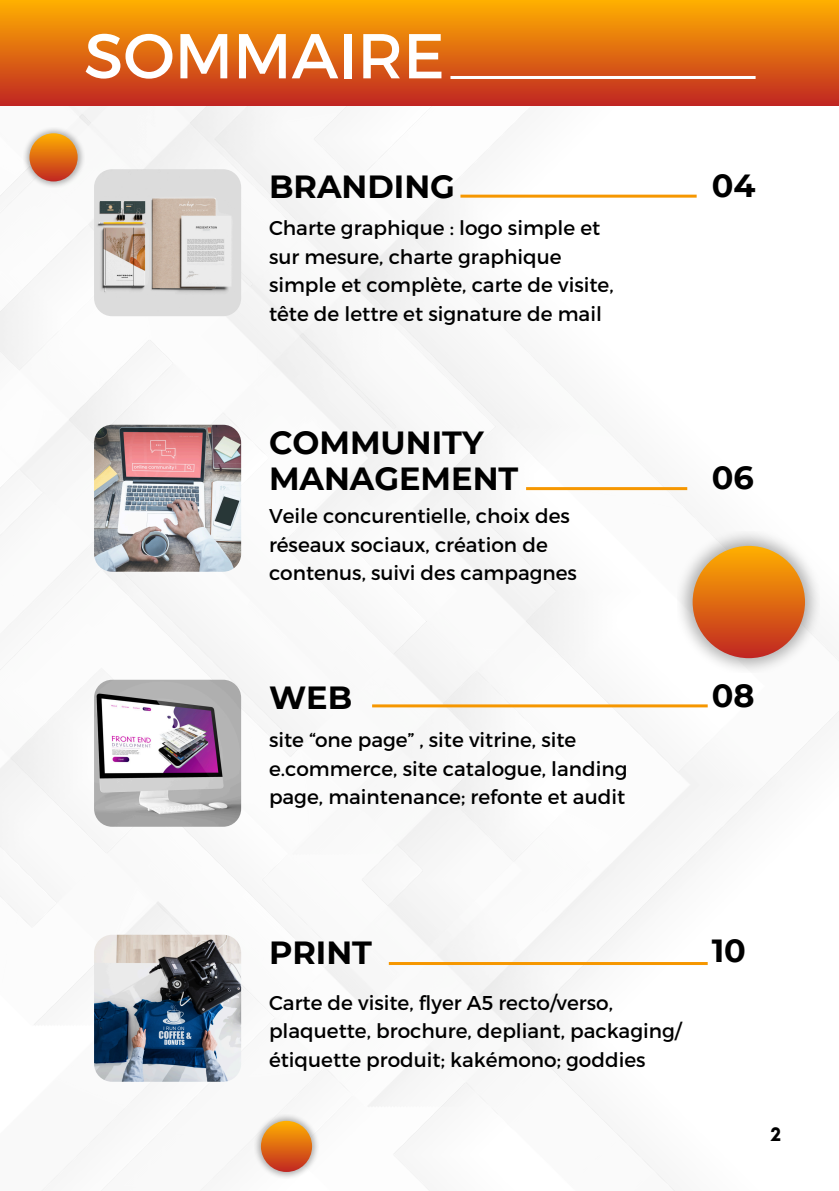
<style>
.page{position:relative;width:839px;height:1191px;background:#fff}
.page>*{position:absolute;margin:0;border:0;box-sizing:border-box;transform-origin:0 0}
.t1{font:63.2px "Montserrat";color:#fff}
.t2{font:700 32px/36px "Montserrat";color:#000}
.t3{font:20px/28.4px "Montserrat";color:#000}
.t4{font:700 20px "Glacial Indifference";color:#000}
</style>
<div class="page">
<img style="left:0;top:106px;width:838px;height:1085px">
<div style="left:0;top:0;width:838px;height:106px;background:linear-gradient(to bottom,#ffb000,#c02622)"></div>
<hr style="left:450px;top:76px;width:305px;height:3px;background:#feffff">
<img style="left:94px;top:169px;width:147px;height:147px;border-radius:18px">
<img style="left:94px;top:935px;width:147px;height:147px;border-radius:18px">
<img style="left:94px;top:680px;width:147px;height:147px;border-radius:18px">
<img style="left:94px;top:425px;width:147px;height:147px;border-radius:18px">
<hr style="left:460px;top:195px;width:236px;height:3px;background:#f69700">
<hr style="left:526px;top:487px;width:161px;height:3px;background:#f69700">
<hr style="left:372px;top:704px;width:335px;height:3px;background:#f69700">
<hr style="left:389px;top:962px;width:318px;height:3px;background:#f69700">
<img style="left:23px;top:127px;width:61px;height:61px">
<svg style="left:29px;top:133px;width:49px;height:48px;background:#df6d14"></svg>
<img style="left:678px;top:531px;width:141px;height:142px">
<div style="left:692px;top:546px;width:113px;height:112px;background:linear-gradient(to bottom,#feb002,#c12823);border-radius:50%"></div>
<img style="left:254px;top:1114px;width:65px;height:64px">
<svg style="left:261px;top:1121px;width:51px;height:51px;background:#df6c12"></svg>
<h2 class="t1" style="left:84px;top:15px;width:362px">SOMMAIRE</h2>
<p class="t2" style="left:269px;top:169px;width:187px">BRANDING</p>
<p class="t3" style="left:269px;top:213px;width:346px">Charte graphique : logo simple et sur mesure, charte graphique simple et complète, carte de visite, tête de lettre et signature de mail</p>
<p class="t2" style="left:269px;top:425px;width:251px">COMMUNITY<br>MANAGEMENT</p>
<p class="t3" style="left:269px;top:501px;width:309px">Veile concurentielle, choix des réseaux sociaux, création de contenus, suivi des campagnes</p>
<p class="t2" style="left:269px;top:679px;width:85px">WEB</p>
<p class="t3" style="left:269px;top:725px;width:360px">site “one page” , site vitrine, site e.commerce, site catalogue, landing page, maintenance; refonte et audit</p>
<p class="t2" style="left:711px;top:167px;width:45px">04</p>
<p class="t2" style="left:711px;top:459px;width:44px">06</p>
<h2 class="t2" style="left:711px;top:677px;width:44px">08</h2>
<p class="t2" style="left:269px;top:934px;width:105px">PRINT</p>
<h2 class="t3" style="left:269px;top:988px;width:414px">Carte de visite, flyer A5 recto/verso, plaquette, brochure, depliant, packaging/ étiquette produit; kakémono; goddies</h2>
<p class="t2" style="left:711px;top:932px;width:36px">10</p>
<p class="t4" style="left:770px;top:1122px;width:12px">2</p>
</div>
